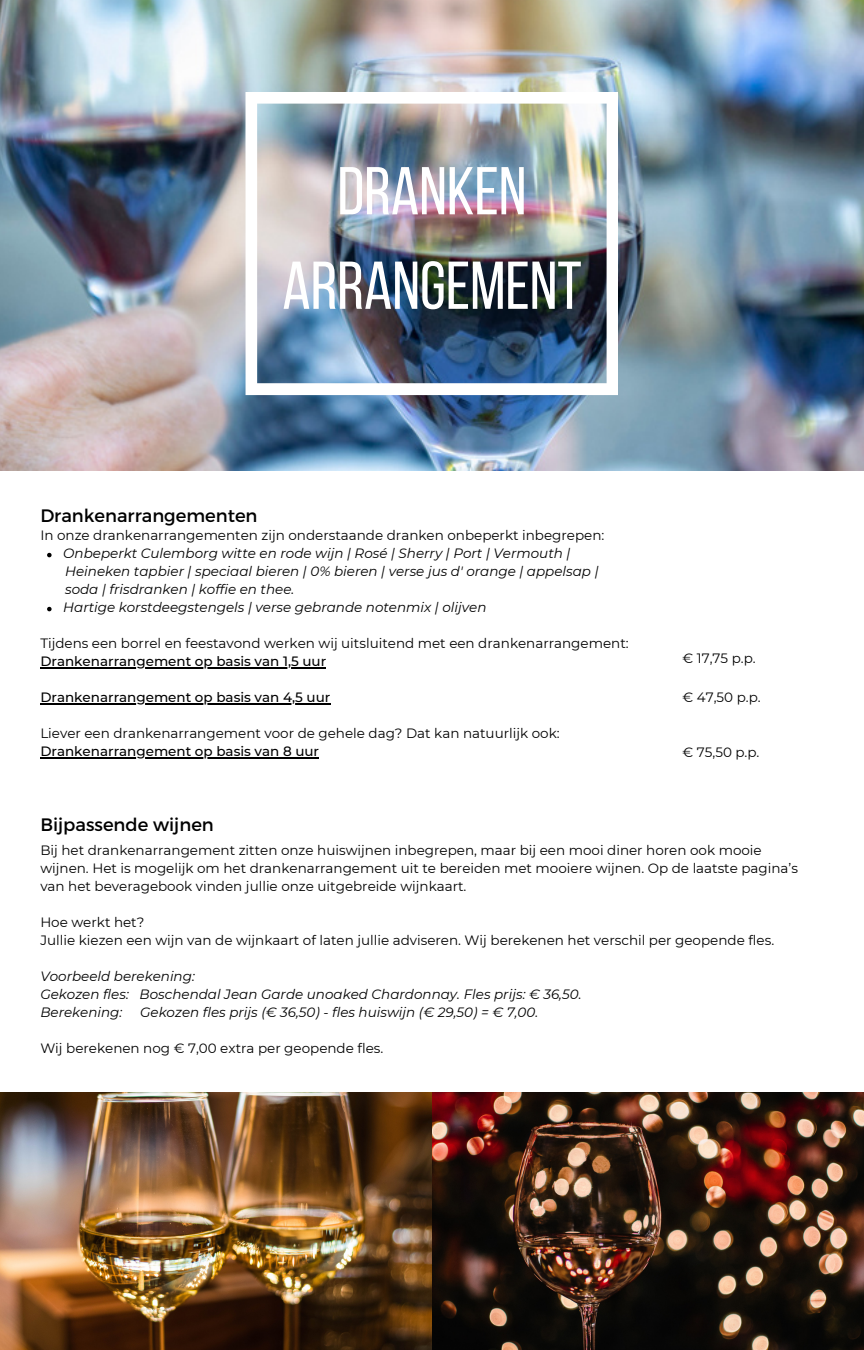
<style>
.page{position:relative;width:864px;height:1350px;background:#fff}
.page>*{position:absolute;margin:0;border:0;box-sizing:border-box;transform-origin:0 0}
.t1{font:67.5px "Bebas Neue";color:#fff}
.t2{font:18px "Montserrat";color:#000}
.t3{font:13.5px/18px "Montserrat";color:#000}
.t4{font:italic 13.5px "Montserrat";color:#000}
.t5{font:500 13.5px "Montserrat";color:#000}
</style>
<div class="page">
<img style="left:0;top:0;width:864px;height:471px">
<img style="left:246px;top:92px;width:372px;height:303px">
<img style="left:0;top:1092px;width:864px;height:258px">
<svg style="left:47px;top:553px;width:5px;height:4px"></svg>
<svg style="left:47px;top:607px;width:5px;height:4px"></svg>
<hr style="left:40px;top:668px;width:286px;height:1px;background:#000">
<hr style="left:40px;top:704px;width:290px;height:1px;background:#000">
<hr style="left:40px;top:758px;width:279px;height:1px;background:#000">
<p class="t1" style="left:338px;top:164px;width:190px">DRANKEN</p>
<p class="t1" style="left:282px;top:258px;width:301px">ARRANGEMENT</p>
<p class="t2" style="left:40px;top:504px;width:219px">Drankenarrangementen</p>
<p class="t3" style="left:40px;top:527px;width:566px">In onze drankenarrangementen zijn onderstaande dranken onbeperkt inbegrepen:</p>
<p class="t4" style="left:65px;top:563px;width:535px">Heineken tapbier | speciaal bieren | 0% bieren | verse jus d' orange | appelsap |</p>
<p class="t4" style="left:65px;top:581px;width:231px">soda | frisdranken | koffie en thee.</p>
<p class="t4" style="left:63px;top:545px;width:509px">Onbeperkt Culemborg witte en rode wijn | Rosé | Sherry | Port | Vermouth |</p>
<p class="t4" style="left:63px;top:599px;width:425px">Hartige korstdeegstengels | verse gebrande notenmix | olijven</p>
<p class="t3" style="left:40px;top:635px;width:590px">Tijdens een borrel en feestavond werken wij uitsluitend met een drankenarrangement:</p>
<p class="t5" style="left:40px;top:653px;width:287px">Drankenarrangement op basis van 1,5 uur</p>
<p class="t5" style="left:40px;top:689px;width:292px">Drankenarrangement op basis van 4,5 uur</p>
<p class="t3" style="left:40px;top:725px;width:521px">Liever een drankenarrangement voor de gehele dag? Dat kan natuurlijk ook:</p>
<p class="t5" style="left:40px;top:743px;width:280px">Drankenarrangement op basis van 8 uur</p>
<p class="t2" style="left:40px;top:812px;width:175px">Bijpassende wijnen</p>
<p class="t3" style="left:683px;top:649px;width:75px">€ 17,75 p.p.</p>
<p class="t3" style="left:683px;top:689px;width:80px">€ 47,50 p.p.</p>
<p class="t3" style="left:683px;top:743px;width:78px">€ 75,50 p.p.</p>
<p class="t3" style="left:40px;top:841px;width:759px">Bij het drankenarrangement zitten onze huiswijnen inbegrepen, maar bij een mooi diner horen ook mooie wijnen. Het is mogelijk om het drankenarrangement uit te bereiden met mooiere wijnen. Op de laatste pagina’s van het beveragebook vinden jullie onze uitgebreide wijnkaart.</p>
<p class="t3" style="left:40px;top:913px;width:106px">Hoe werkt het?</p>
<p class="t3" style="left:40px;top:931px;width:735px">Jullie kiezen een wijn van de wijnkaart of laten jullie adviseren. Wij berekenen het verschil per geopende fles.</p>
<p class="t4" style="left:40px;top:968px;width:156px">Voorbeeld berekening:</p>
<p class="t4" style="left:40px;top:986px;width:543px">Gekozen fles: Boschendal Jean Garde unoaked Chardonnay. Fles prijs: € 36,50.</p>
<p class="t4" style="left:40px;top:1004px;width:84px">Berekening:</p>
<p class="t4" style="left:140px;top:1004px;width:400px">Gekozen fles prijs (€ 36,50) - fles huiswijn (€ 29,50) = € 7,00.</p>
<p class="t3" style="left:40px;top:1039px;width:344px">Wij berekenen nog € 7,00 extra per geopende fles.</p>
</div>
